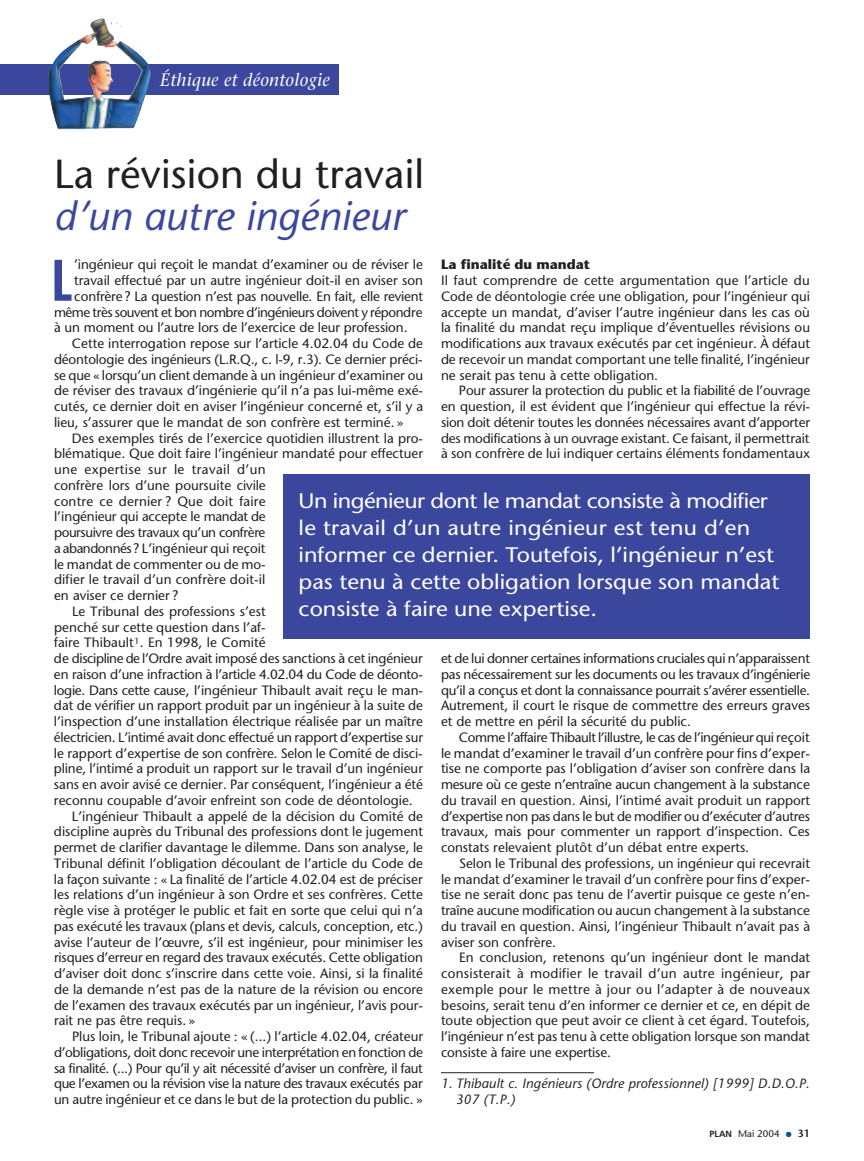
<style>
.page{position:relative;width:864px;height:1161px;background:#fff}
.page>*{position:absolute;margin:0;border:0;box-sizing:border-box;transform-origin:0 0}
.t1{font:57.45px "Franklin Gothic Extra Cond";color:#3b479d}
.t2{font:40.5px "Stone Sans";letter-spacing:.005em;color:#231f20}
.t3{font:italic 40.5px "Stone Sans";letter-spacing:.005em;color:#3b479d}
.t4{font:21px/27px "Stone Sans";color:#fff;scale:1.1 1}
.t5{font:italic 18px "Stone Serif";letter-spacing:.025em;color:#fff;scale:.95 1}
.t6{font:13.5px/15.8px "Stone Sans";color:#231f20;text-align:justify}
.t7{font:13.5px "Stone Sans";letter-spacing:-.03em;color:#231f20}
.t8{font:13.5px "Stone Sans";letter-spacing:-.025em;color:#231f20}
.t9{font:italic 13.5px/15.8px "Stone Sans";letter-spacing:.01em;color:#231f20}
.t10{font:13.5px "Stone Sans";letter-spacing:-.02em;color:#231f20}
.t11{font:13.5px "Stone Sans";letter-spacing:-.035em;color:#231f20}
.t12{font:13.5px "Stone Sans";letter-spacing:.03em;color:#231f20}
.t13{font:700 13.5px "Stone Sans";color:#231f20}
.t14{font:9.75px "Stone Sans";letter-spacing:.005em;color:#231f20}
.s1{font-family:"Frutiger";font-weight:700;font-size:9px}
.s2{color:#00599a}
.s3{font-weight:600;font-size:10.5px}
</style>
<div class="page">
<div style="left:0;top:64px;width:339px;height:30px;background:#3b479d"></div>
<img style="left:48px;top:18px;width:103px;height:111px">
<hr style="left:441px;top:1072px;width:153px;height:1px;background:#231f20">
<div style="left:284px;top:475px;width:526px;height:164px;background:#3b479d"></div>
<h3 class="t5" style="left:160px;top:73px;width:180px">Éthique et déontologie</h3>
<h2 class="t2" style="left:54px;top:158px;width:372px">La révision du travail</h2>
<h2 class="t3" style="left:54px;top:200px;width:353px">d’un autre ingénieur</h2>
<h1 class="t1" style="left:52px;top:260px;width:22px">L</h1>
<p class="t6" style="left:74px;top:258px;width:350px">’ingénieur qui reçoit le mandat d’examiner ou de réviser le</p>
<p class="t13" style="left:441px;top:259px;width:151px">La finalité du mandat</p>
<p class="t6" style="left:441px;top:274px;width:371px">Il faut comprendre de cette argumentation que l’article du Code de déontologie crée une obligation, pour l’ingénieur qui accepte un mandat, d’aviser l’autre ingénieur dans les cas où la finalité du mandat reçu implique d’éventuelles révisions ou modifications aux travaux exécutés par cet ingénieur. À défaut de recevoir un mandat comportant une telle finalité, l’ingénieur ne serait pas tenu à cette obligation.</p>
<p class="t6" style="left:441px;top:384px;width:371px;text-indent:18px">Pour assurer la protection du public et la fiabilité de l’ouvrage en question, il est évident que l’ingénieur qui effectue la révi&shy;sion doit détenir toutes les données nécessaires avant d’apporter des modifications à un ouvrage existant. Ce faisant, il permettrait à son confrère de lui indiquer certains éléments fondamentaux</p>
<p class="t6" style="left:74px;top:274px;width:350px">travail effectué par un autre ingénieur doit-il en aviser son</p>
<p class="t6" style="left:74px;top:290px;width:350px">confrère? La question n’est pas nouvelle. En fait, elle revient</p>
<p class="t11" style="left:54px;top:307px;width:370px">même très souvent et bon nombre d’ingénieurs doivent y répondre</p>
<p class="t6" style="left:54px;top:321px;width:355px">à un moment ou l’autre lors de l’exercice de leur profession.</p>
<p class="t6" style="left:72px;top:337px;width:353px">Cette interrogation repose sur l’article 4.02.04 du Code de</p>
<p class="t6" style="left:54px;top:353px;width:370px">déontologie des ingénieurs (L.R.Q., c. l-9, r.3). Ce dernier préci-</p>
<p class="t6" style="left:54px;top:368px;width:371px">se que « lorsqu’un client demande à un ingénieur d’examiner ou</p>
<p class="t6" style="left:54px;top:384px;width:371px">de réviser des travaux d’ingénierie qu’il n’a pas lui-même exé-</p>
<p class="t6" style="left:54px;top:400px;width:371px">cutés, ce dernier doit en aviser l’ingénieur concerné et, s’il y a</p>
<p class="t6" style="left:54px;top:416px;width:351px">lieu, s’assurer que le mandat de son confrère est terminé. »</p>
<p class="t6" style="left:72px;top:431px;width:353px">Des exemples tirés de l’exercice quotidien illustrent la pro-</p>
<p class="t6" style="left:54px;top:447px;width:371px">blématique. Que doit faire l’ingénieur mandaté pour effectuer</p>
<p class="t12" style="left:54px;top:464px;width:213px">une expertise sur le travail d’un</p>
<p class="t6" style="left:54px;top:479px;width:213px">confrère lors d’une poursuite civile</p>
<p class="t6" style="left:54px;top:494px;width:213px">contre ce dernier ? Que doit faire</p>
<p class="t6" style="left:54px;top:510px;width:213px">l’ingénieur qui accepte le mandat de</p>
<p class="t7" style="left:54px;top:527px;width:213px">poursuivre des travaux qu’un confrère</p>
<p class="t6" style="left:54px;top:542px;width:213px">a abandonnés? L’ingénieur qui reçoit</p>
<p class="t6" style="left:54px;top:557px;width:213px">le mandat de commenter ou de mo-</p>
<p class="t6" style="left:54px;top:573px;width:213px">difier le travail d’un confrère doit-il</p>
<p class="t6" style="left:54px;top:589px;width:126px">en aviser ce dernier ?</p>
<p class="t6" style="left:72px;top:605px;width:195px">Le Tribunal des professions s’est</p>
<p class="t6" style="left:54px;top:620px;width:213px">penché sur cette question dans l’af-</p>
<p class="t6" style="left:54px;top:636px;width:213px">faire Thibault<sup>1</sup>. En 1998, le Comité</p>
<p class="t6" style="left:54px;top:652px;width:370px">de discipline de l’Ordre avait imposé des sanctions à cet ingénieur</p>
<p class="t8" style="left:54px;top:669px;width:370px">en raison d’une infraction à l’article 4.02.04 du Code de déonto-</p>
<p class="t6" style="left:54px;top:683px;width:371px">logie. Dans cette cause, l’ingénieur Thibault avait reçu le man-</p>
<p class="t6" style="left:54px;top:699px;width:371px">dat de vérifier un rapport produit par un ingénieur à la suite de</p>
<p class="t6" style="left:54px;top:715px;width:371px">l’inspection d’une installation électrique réalisée par un maître</p>
<p class="t10" style="left:54px;top:732px;width:371px">électricien. L’intimé avait donc effectué un rapport d’expertise sur</p>
<p class="t6" style="left:54px;top:746px;width:370px">le rapport d’expertise de son confrère. Selon le Comité de disci-</p>
<p class="t6" style="left:54px;top:762px;width:371px">pline, l’intimé a produit un rapport sur le travail d’un ingénieur</p>
<p class="t6" style="left:54px;top:778px;width:371px">sans en avoir avisé ce dernier. Par conséquent, l’ingénieur a été</p>
<p class="t6" style="left:54px;top:794px;width:360px">reconnu coupable d’avoir enfreint son code de déontologie.</p>
<p class="t6" style="left:72px;top:809px;width:353px">L’ingénieur Thibault a appelé de la décision du Comité de</p>
<p class="t6" style="left:54px;top:825px;width:371px">discipline auprès du Tribunal des professions dont le jugement</p>
<p class="t6" style="left:54px;top:841px;width:371px">permet de clarifier davantage le dilemme. Dans son analyse, le</p>
<p class="t6" style="left:54px;top:857px;width:371px">Tribunal définit l’obligation découlant de l’article du Code de</p>
<p class="t6" style="left:54px;top:872px;width:370px">la façon suivante : « La finalité de l’article 4.02.04 est de préciser</p>
<p class="t6" style="left:54px;top:888px;width:371px">les relations d’un ingénieur à son Ordre et ses confrères. Cette</p>
<p class="t6" style="left:54px;top:904px;width:371px">règle vise à protéger le public et fait en sorte que celui qui n’a</p>
<p class="t6" style="left:54px;top:920px;width:370px">pas exécuté les travaux (plans et devis, calculs, conception, etc.)</p>
<p class="t6" style="left:54px;top:935px;width:370px">avise l’auteur de l’œuvre, s’il est ingénieur, pour minimiser les</p>
<p class="t6" style="left:54px;top:951px;width:371px">risques d’erreur en regard des travaux exécutés. Cette obligation</p>
<p class="t6" style="left:54px;top:967px;width:371px">d’aviser doit donc s’inscrire dans cette voie. Ainsi, si la finalité</p>
<p class="t6" style="left:54px;top:983px;width:371px">de la demande n’est pas de la nature de la révision ou encore</p>
<p class="t6" style="left:54px;top:998px;width:371px">de l’examen des travaux exécutés par un ingénieur, l’avis pour-</p>
<p class="t6" style="left:54px;top:1014px;width:143px">rait ne pas être requis. »</p>
<p class="t6" style="left:72px;top:1030px;width:353px">Plus loin, le Tribunal ajoute : « (...) l’article 4.02.04, créateur</p>
<p class="t8" style="left:54px;top:1047px;width:371px">d’obligations, doit donc recevoir une interprétation en fonction de</p>
<p class="t7" style="left:54px;top:1063px;width:370px">sa finalité. (...) Pour qu’il y ait nécessité d’aviser un confrère, il faut</p>
<p class="t7" style="left:54px;top:1078px;width:370px">que l’examen ou la révision vise la nature des travaux exécutés par</p>
<p class="t6" style="left:54px;top:1093px;width:370px">un autre ingénieur et ce dans le but de la protection du public. »</p>
<h3 class="t4" style="left:299px;top:489px;width:439px">Un ingénieur dont le mandat consiste à modifier le travail d’un autre ingénieur est tenu d’en informer ce dernier. Toutefois, l’ingénieur n’est pas tenu à cette obligation lorsque son mandat consiste à faire une expertise.</h3>
<p class="t6" style="left:441px;top:652px;width:371px">et de lui donner certaines informations cruciales qui n’apparaissent pas nécessairement sur les documents ou les travaux d’ingénierie qu’il a conçus et dont la connaissance pourrait s’avérer essentielle.<br>Autrement, il court le risque de commettre des erreurs graves et de mettre en péril la sécurité du public.</p>
<p class="t6" style="left:441px;top:731px;width:371px;text-indent:18px">Comme l’affaire Thibault l’illustre, le cas de l’ingénieur qui reçoit le mandat d’examiner le travail d’un confrère pour fins d’exper&shy;tise ne comporte pas l’obligation d’aviser son confrère dans la mesure où ce geste n’entraîne aucun changement à la substance du travail en question. Ainsi, l’intimé avait produit un rapport d’expertise non pas dans le but de modifier ou d’exécuter d’autres travaux, mais pour commenter un rapport d’inspection. Ces constats relevaient plutôt d’un débat entre experts.</p>
<p class="t6" style="left:441px;top:857px;width:371px;text-indent:18px">Selon le Tribunal des professions, un ingénieur qui recevrait le mandat d’examiner le travail d’un confrère pour fins d’exper&shy;tise ne serait donc pas tenu de l’avertir puisque ce geste n’en&shy;traîne aucune modification ou aucun changement à la substance du travail en question. Ainsi, l’ingénieur Thibault n’avait pas à aviser son confrère.</p>
<p class="t6" style="left:441px;top:951px;width:371px;text-indent:18px">En conclusion, retenons qu’un ingénieur dont le mandat consisterait à modifier le travail d’un autre ingénieur, par exemple pour le mettre à jour ou l’adapter à de nouveaux besoins, serait tenu d’en informer ce dernier et ce, en dépit de toute objection que peut avoir ce client à cet égard. Toutefois, l’ingénieur n’est pas tenu à cette obligation lorsque son mandat consiste à faire une expertise.</p>
<p class="t9" style="left:456px;top:1077px;width:355px;text-indent:-15px">1. Thibault c. Ingénieurs (Ordre professionnel) [1999] D.D.O.P.<br>307 (T.P.)</p>
<p class="t14" style="left:709px;top:1130px;width:102px"><span class="s1">PLAN</span> Mai 2004 <span class="s2">●</span> <span class="s3">31</span></p>
</div>
